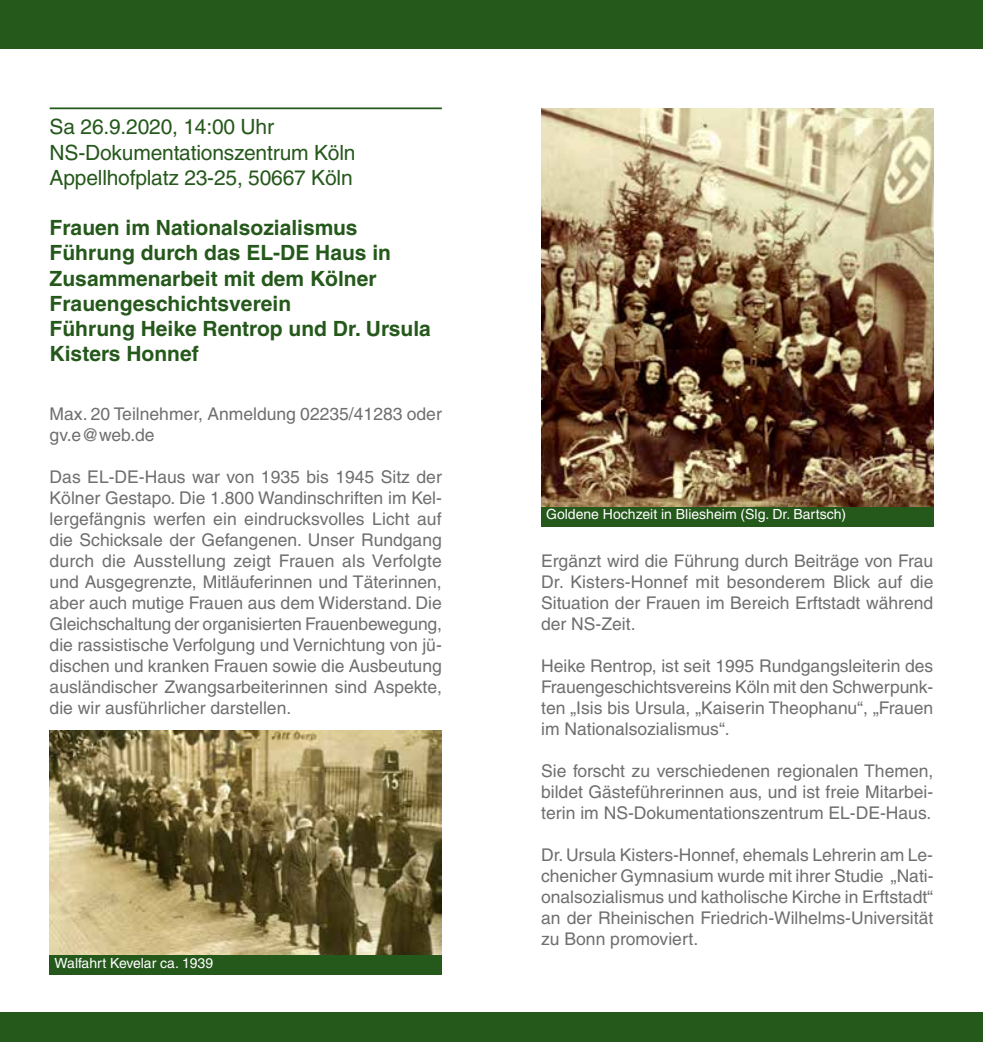
<style>
.page{position:relative;width:983px;height:1042px;background:#fff}
.page>*{position:absolute;margin:0;border:0;box-sizing:border-box;transform-origin:0 0}
.t1{font:700 21px/25.2px "Helvetica";color:#25581b}
.t2{font:21px/25.2px "Helvetica";letter-spacing:-.01em;color:#25581b}
.t3{font:17.5px/21px "Helvetica";color:#706f6f;text-align:justify}
.t4{font:14px "Helvetica";color:#fff}
</style>
<div class="page">
<div style="left:0;top:0;width:505px;height:49px;background:#25581b"></div>
<div style="left:477px;top:0;width:505px;height:49px;background:#25581b"></div>
<div style="left:0;top:1012px;width:505px;height:30px;background:#25581b"></div>
<div style="left:477px;top:1012px;width:505px;height:30px;background:#25581b"></div>
<hr style="left:50px;top:107px;width:391px;height:2px;background:#25581b">
<img style="left:50px;top:731px;width:391px;height:224px">
<img style="left:541px;top:108px;width:392px;height:399px">
<div style="left:541px;top:507px;width:392px;height:19px;background:#25581b"></div>
<div style="left:50px;top:955px;width:391px;height:20px;background:#25581b"></div>
<p class="t2" style="left:50px;top:114px;width:307px">Sa 26.9.2020, 14:00 Uhr<br>NS-Dokumentationszentrum Köln<br>Appellhofplatz 23-25, 50667 Köln</p>
<p class="t1" style="left:50px;top:215px;width:383px">Frauen im Nationalsozialismus<br>Führung durch das EL-DE Haus in<br>Zusammenarbeit mit dem Kölner<br>Frauengeschichtsverein<br>Führung Heike Rentrop und Dr. Ursula<br>Kisters Honnef</p>
<p class="t3" style="left:50px;top:403px;width:393px">Max. 20 Teilnehmer, Anmeldung 02235/41283 oder gv.e@web.de</p>
<p class="t3" style="left:50px;top:466px;width:394px">Das EL-DE-Haus war von 1935 bis 1945 Sitz der Kölner Gestapo. Die 1.800 Wandinschriften im Kel&shy;lergefängnis werfen ein eindrucksvolles Licht auf die Schicksale der Gefangenen. Unser Rundgang durch die Ausstellung zeigt Frauen als Verfolgte und Ausgegrenzte, Mitläuferinnen und Täterinnen, aber auch mutige Frauen aus dem Widerstand. Die Gleichschaltung der organisierten Frauenbewegung, die rassistische Verfolgung und Vernichtung von jü&shy;dischen und kranken Frauen sowie die Ausbeutung ausländischer Zwangsarbeiterinnen sind Aspekte, die wir ausführlicher darstellen.</p>
<p class="t4" style="left:55px;top:955px;width:160px">Walfahrt Kevelar ca. 1939</p>
<p class="t4" style="left:546px;top:506px;width:301px">Goldene Hochzeit in Bliesheim (Slg. Dr. Bartsch)</p>
<p class="t3" style="left:541px;top:550px;width:394px">Ergänzt wird die Führung durch Beiträge von Frau Dr. Kisters-Honnef mit besonderem Blick auf die Situation der Frauen im Bereich Erftstadt während der NS-Zeit.</p>
<p class="t3" style="left:541px;top:655px;width:393px">Heike Rentrop, ist seit 1995 Rundgangsleiterin des Frauengeschichtsvereins Köln mit den Schwerpunk&shy;ten „Isis bis Ursula, „Kaiserin Theophanu“, „Frauen im Nationalsozialismus“.</p>
<p class="t3" style="left:541px;top:760px;width:393px">Sie forscht zu verschiedenen regionalen Themen, bildet Gästeführerinnen aus, und ist freie Mitarbei&shy;terin im NS-Dokumentationszentrum EL-DE-Haus.</p>
<p class="t3" style="left:541px;top:844px;width:394px">Dr. Ursula Kisters-Honnef, ehemals Lehrerin am Le&shy;chenicher Gymnasium wurde mit ihrer Studie „Nati&shy;onalsozialismus und katholische Kirche in Erftstadt“ an der Rheinischen Friedrich-Wilhelms-Universität zu Bonn promoviert.</p>
</div>
